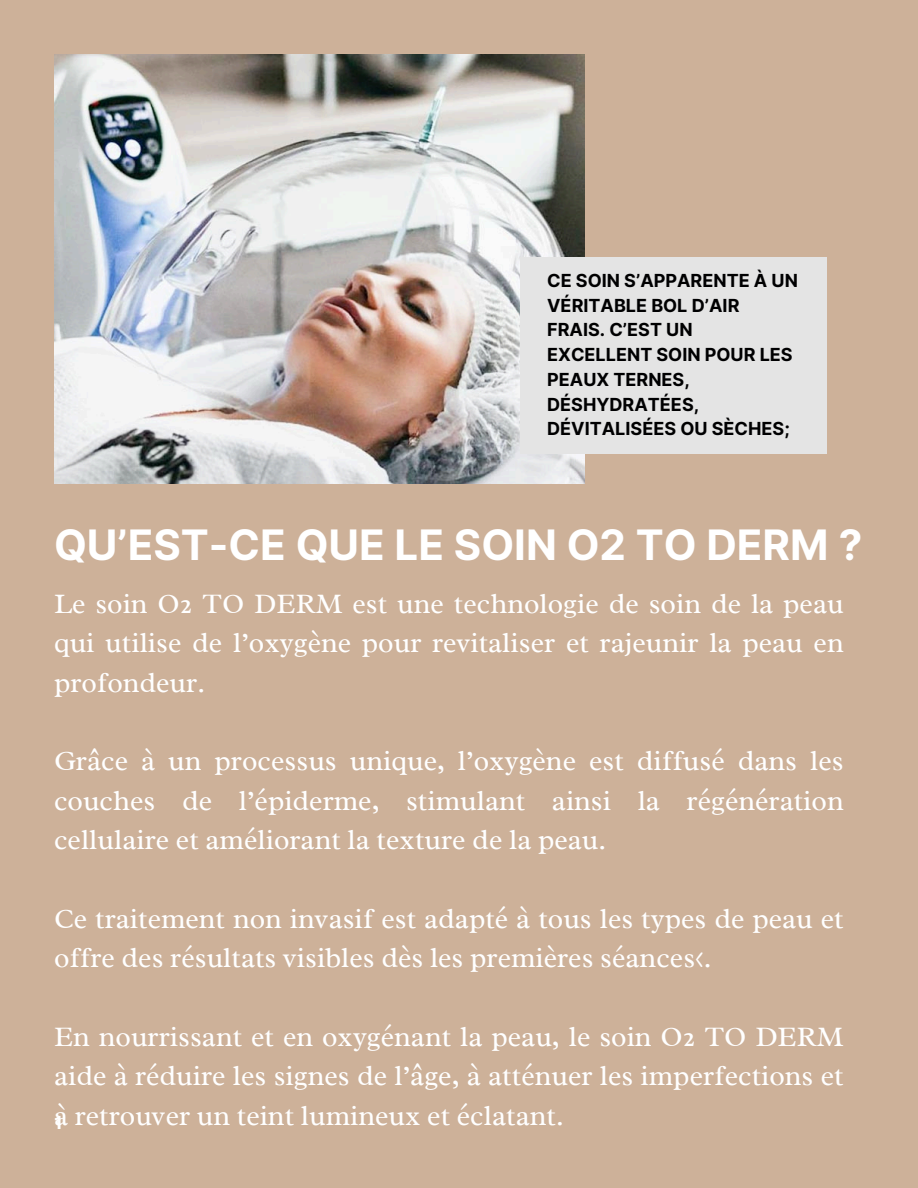
<style>
.page{position:relative;width:918px;height:1188px;background:#cdb199}
.page>*{position:absolute;margin:0;border:0;box-sizing:border-box;transform-origin:0 0}
.t1{font:700 42px "Inter";color:#fff}
.t2{font:28.5px/39.3px "Radley";color:#fff;text-align:justify}
.t3{font:700 18px/24.8px "Inter";color:#000001}
.t4{font:700 18px "Inter";color:#fff}
</style>
<div class="page">
<img style="left:54px;top:54px;width:531px;height:430px">
<div style="left:520px;top:257px;width:306px;height:197px;background:#e4e4e4"></div>
<h2 class="t3" style="left:547px;top:268px;width:252px">CE SOIN S’APPARENTE À UN<br>VÉRITABLE BOL D’AIR<br>FRAIS. C’EST UN<br>EXCELLENT SOIN POUR LES<br>PEAUX TERNES,<br>DÉSHYDRATÉES,<br>DÉVITALISÉES OU SÈCHES;</h2>
<p class="t1" style="left:54px;top:520px;width:810px">QU’EST-CE QUE LE SOIN O2 TO DERM ?</p>
<h1 class="t2" style="left:54px;top:584px;width:791px">Le soin O2 TO DERM est une technologie de soin de la peau qui utilise de l’oxygène pour revitaliser et rajeunir la peau en profondeur.</h1>
<h2 class="t2" style="left:54px;top:741px;width:791px">Grâce à un processus unique, l’oxygène est diffusé dans les couches de l’épiderme, stimulant ainsi la régénération cellulaire et améliorant la texture de la peau.</h2>
<h2 class="t2" style="left:54px;top:899px;width:791px">Ce traitement non invasif est adapté à tous les types de peau et offre des résultats visibles dès les premières séances&lt;.</h2>
<h2 class="t2" style="left:54px;top:1017px;width:791px">En nourrissant et en oxygénant la peau, le soin O2 TO DERM aide à réduire les signes de l’âge, à atténuer les imperfections et à retrouver un teint lumineux et éclatant.</h2>
<p class="t4" style="left:54px;top:1112px;width:10px">1</p>
</div>
